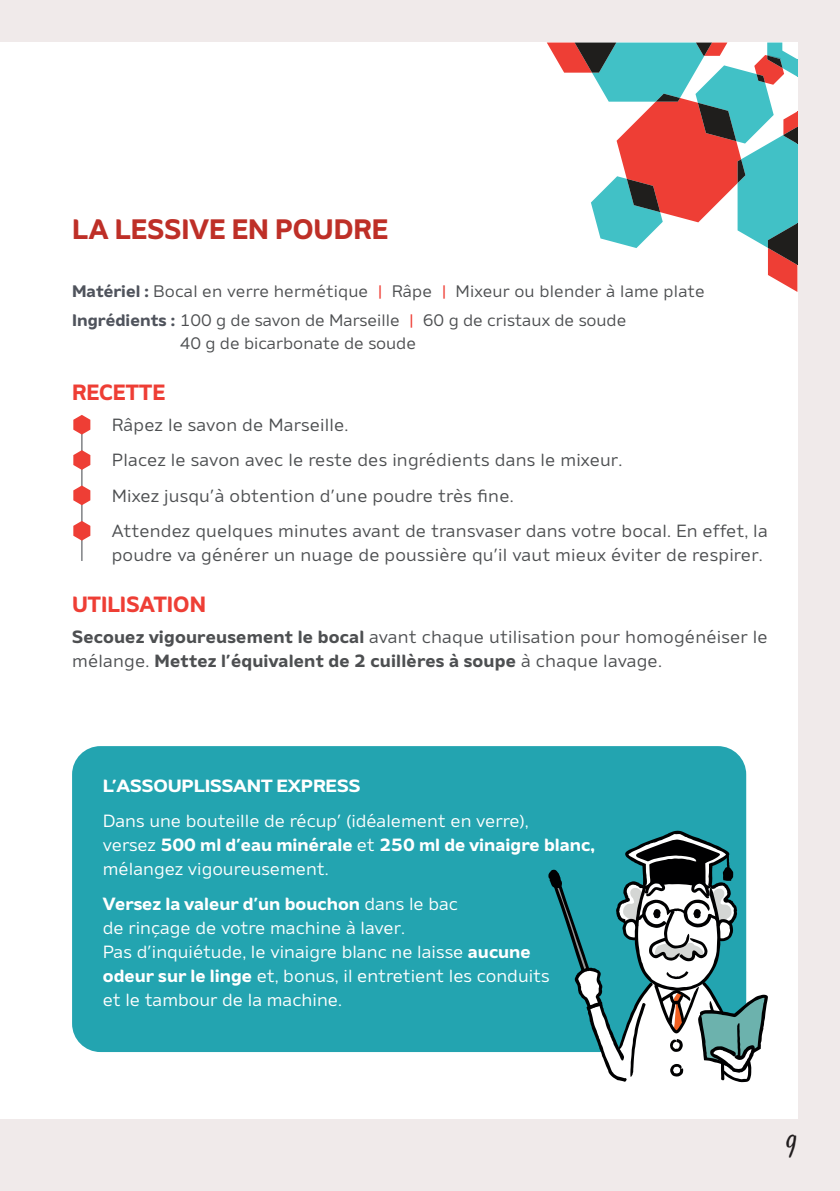
<style>
.page{position:relative;width:840px;height:1191px;background:#fff}
.page>*{position:absolute;margin:0;border:0;box-sizing:border-box;transform-origin:0 0}
.t1{font:36px "October Storm";color:#231f20}
.t2{font:700 28px "Amino";color:#be2f27}
.t3{font:700 22px "Amino";color:#ee3e35}
.t4{font:17.6px/24px "Amino";color:#fff}
.t5{font:17.6px/35.4px "Amino";letter-spacing:.01em;color:#4d4f51}
.t6{font:700 17.6px/24px "Amino";letter-spacing:.01em;color:#4d4f51}
.t7{font:700 17.6px "Amino";letter-spacing:-.01em;color:#fff;scale:1.08 1}
.t8{font:16.6px/28.6px "Amino";color:#4d4f51}
.s1{font-weight:700;color:#4f535c}
.s2{color:#ee3e35}
.s3{font-weight:400}
.s4{font-weight:700}
</style>
<div class="page">
<div style="left:0;top:0;width:839px;height:1191px;background:#f0eaea"></div>
<div style="left:0;top:43px;width:797px;height:1076px;background:#fff"></div>
<svg style="left:547px;top:43px;width:250px;height:249px"></svg>
<hr style="left:81px;top:422px;width:2px;height:139px;background:#808285">
<svg style="left:73px;top:415px;width:17px;height:19px"></svg>
<svg style="left:73px;top:450px;width:17px;height:20px"></svg>
<svg style="left:73px;top:521px;width:17px;height:19px"></svg>
<svg style="left:73px;top:485px;width:17px;height:20px"></svg>
<div style="left:72px;top:746px;width:673px;height:306px;background:#23a4b0;border-radius:28px"></div>
<svg style="left:548px;top:830px;width:219px;height:253px"></svg>
<h2 class="t2" style="left:72px;top:212px;width:317px">LA LESSIVE EN POUDRE</h2>
<p class="t8" style="left:72px;top:277px;width:634px"><span class="s1">Matériel :</span> Bocal en verre hermétique <span class="s2">|</span> Râpe <span class="s2">|</span> Mixeur ou blender à lame plate<br><span class="s1">Ingrédients :</span> 100 g de savon de Marseille <span class="s2">|</span> 60 g de cristaux de soude</p>
<p class="t8" style="left:179px;top:329px;width:238px">40 g de bicarbonate de soude</p>
<p class="t3" style="left:72px;top:378px;width:94px">RECETTE</p>
<p class="t5" style="left:112px;top:407px;width:657px">Râpez le savon de Marseille.<br>Placez le savon avec le reste des ingrédients dans le mixeur.<br>Mixez jusqu’à obtention d’une poudre très fine.<br>Attendez quelques minutes avant de transvaser dans votre bocal. En effet, la</p>
<p class="t5" style="left:112px;top:537px;width:652px">poudre va générer un nuage de poussière qu’il vaut mieux éviter de respirer.</p>
<p class="t3" style="left:72px;top:590px;width:135px">UTILISATION</p>
<p class="t6" style="left:72px;top:624px;width:697px">Secouez vigoureusement le bocal <span class="s3">avant chaque utilisation pour homogénéiser le mélange.</span> Mettez l’équivalent de 2 cuillères à soupe <span class="s3">à chaque lavage.</span></p>
<p class="t7" style="left:103px;top:774px;width:240px">L’ASSOUPLISSANT EXPRESS</p>
<p class="t4" style="left:103px;top:808px;width:493px">Dans une bouteille de récup’ (idéalement en verre),<br>versez <span class="s4">500 ml d’eau minérale</span> et <span class="s4">250 ml de vinaigre blanc, </span>mélangez vigoureusement.</p>
<p class="t4" style="left:103px;top:891px;width:448px"><span class="s4">Versez la valeur d’un bouchon</span> dans le bac<br>de rinçage de votre machine à laver.<br>Pas d’inquiétude, le vinaigre blanc ne laisse <span class="s4">aucune odeur sur le linge</span> et, bonus, il entretient les conduits et le tambour de la machine.</p>
<h1 class="t1" style="left:786px;top:1127px;width:12px">9</h1>
</div>
